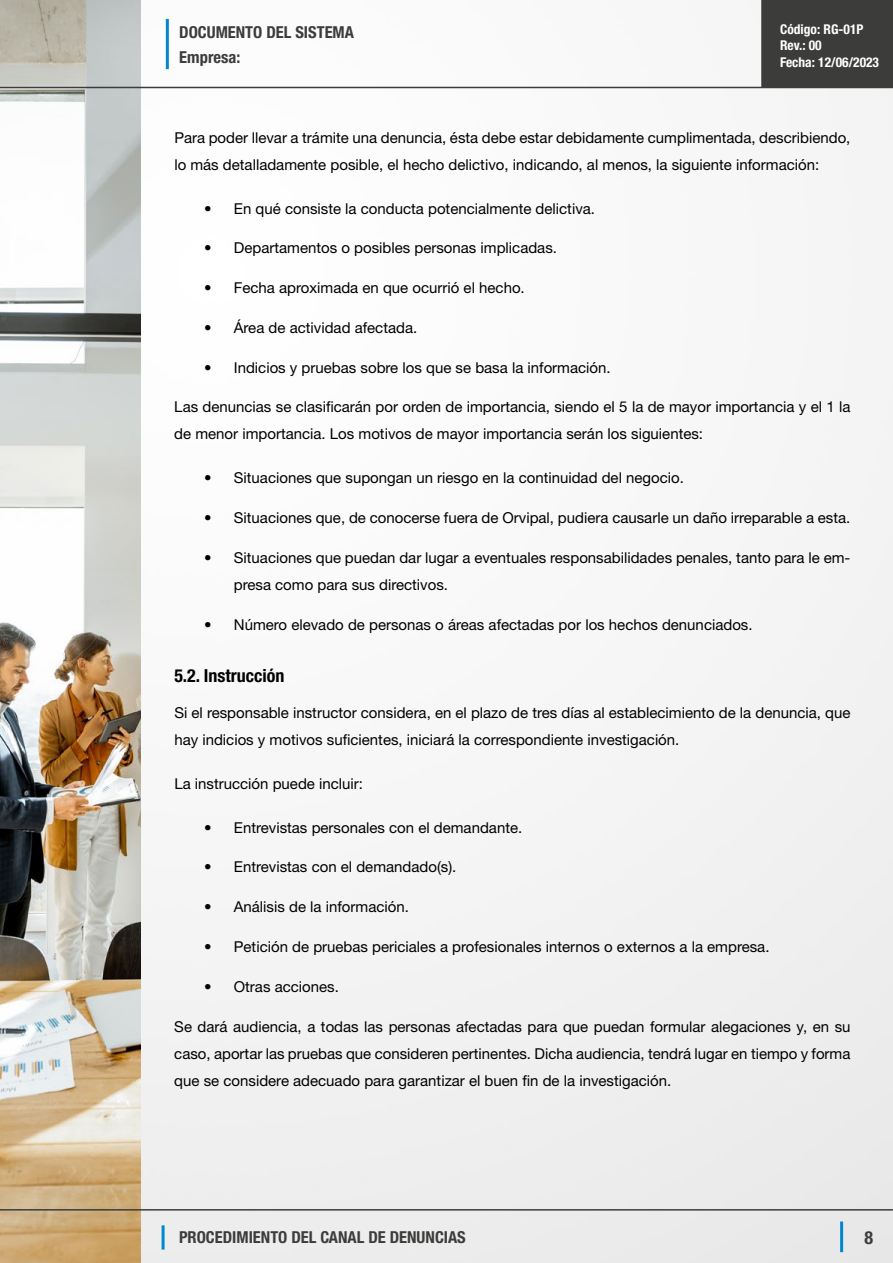
<style>
.page{position:relative;width:893px;height:1263px;background:#fff}
.page>*{position:absolute;margin:0;border:0;box-sizing:border-box;transform-origin:0 0}
.t1{font:700 condensed 18px "Helvetica Neue LT Std";color:#000}
.t2{font:700 condensed 18px "Helvetica Neue LT Std";color:#3c3c3b}
.t3{font:700 condensed 16.5px "Helvetica Neue LT Std";color:#3c3c3b}
.t4{font:15px/27px "Helvetica Neue LT Std";color:#000}
.t5{font:700 condensed 13.5px/16.2px "Helvetica Neue LT Std";color:#fff}
</style>
<div class="page">
<img style="left:140px;top:0;width:753px;height:1263px">
<img style="left:0;top:0;width:140px;height:1263px">
<div style="left:762px;top:0;width:131px;height:87px;background:#3c3c3b"></div>
<hr style="left:761px;top:0;width:2px;height:87px;background:#3c3c3b">
<hr style="left:162px;top:1225px;width:3px;height:24px;background:#08c">
<hr style="left:0;top:1209px;width:893px;height:1px;background:#3c3c3b">
<hr style="left:0;top:87px;width:893px;height:1px;background:#3c3c3b">
<hr style="left:840px;top:1221px;width:3px;height:31px;background:#08c">
<hr style="left:166px;top:19px;width:3px;height:50px;background:#08c">
<p class="t3" style="left:179px;top:22px;width:176px">DOCUMENTO DEL SISTEMA</p>
<p class="t3" style="left:179px;top:47px;width:63px">Empresa:</p>
<p class="t5" style="left:780px;top:21px;width:101px">Código: RG-01P<br>Rev.: 00<br>Fecha: 12/06/2023</p>
<p class="t4" style="left:174px;top:123px;width:678px">Para poder llevar a trámite una denuncia, ésta debe estar debidamente cumplimentada, describiendo, lo más detalladamente posible, el hecho delictivo, indicando, al menos, la siguiente información:</p>
<p class="t4" style="left:204px;top:194px;width:392px">• En qué consiste la conducta potencialmente delictiva.</p>
<p class="t4" style="left:204px;top:234px;width:354px">• Departamentos o posibles personas implicadas.</p>
<p class="t4" style="left:204px;top:274px;width:322px">• Fecha aproximada en que ocurrió el hecho.</p>
<p class="t4" style="left:204px;top:314px;width:215px">• Área de actividad afectada.</p>
<p class="t4" style="left:204px;top:353px;width:408px">• Indicios y pruebas sobre los que se basa la información.</p>
<p class="t4" style="left:174px;top:393px;width:678px">Las denuncias se clasificarán por orden de importancia, siendo el 5 la de mayor importancia y el 1 la de menor importancia. Los motivos de mayor importancia serán los siguientes:</p>
<p class="t4" style="left:204px;top:464px;width:481px">• Situaciones que supongan un riesgo en la continuidad del negocio.</p>
<p class="t4" style="left:204px;top:504px;width:648px">• Situaciones que, de conocerse fuera de Orvipal, pudiera causarle un daño irreparable a esta.</p>
<p class="t4" style="left:234px;top:544px;width:618px;text-indent:-30px">• Situaciones que puedan dar lugar a eventuales responsabilidades penales, tanto para le em&shy;presa como para sus directivos.</p>
<p class="t4" style="left:204px;top:611px;width:550px">• Número elevado de personas o áreas afectadas por los hechos denunciados.</p>
<p class="t1" style="left:174px;top:665px;width:112px">5.2. Instrucción</p>
<p class="t4" style="left:174px;top:699px;width:678px">Si el responsable instructor considera, en el plazo de tres días al establecimiento de la denuncia, que hay indicios y motivos suficientes, iniciará la correspondiente investigación.</p>
<p class="t4" style="left:174px;top:770px;width:190px">La instrucción puede incluir:</p>
<p class="t4" style="left:204px;top:814px;width:320px">• Entrevistas personales con el demandante.</p>
<p class="t4" style="left:204px;top:853px;width:254px">• Entrevistas con el demandado(s).</p>
<p class="t4" style="left:204px;top:893px;width:206px">• Análisis de la información.</p>
<p class="t4" style="left:204px;top:933px;width:567px">• Petición de pruebas periciales a profesionales internos o externos a la empresa.</p>
<p class="t4" style="left:204px;top:973px;width:136px">• Otras acciones.</p>
<p class="t4" style="left:174px;top:1012px;width:678px;text-align:justify">Se dará audiencia, a todas las personas afectadas para que puedan formular alegaciones y, en su caso, aportar las pruebas que consideren pertinentes. Dicha audiencia, tendrá lugar en tiempo y forma que se considere adecuado para garantizar el buen fin de la investigación.</p>
<p class="t3" style="left:179px;top:1227px;width:288px">PROCEDIMIENTO DEL CANAL DE DENUNCIAS</p>
<p class="t2" style="left:865px;top:1226px;width:10px">8</p>
</div>
